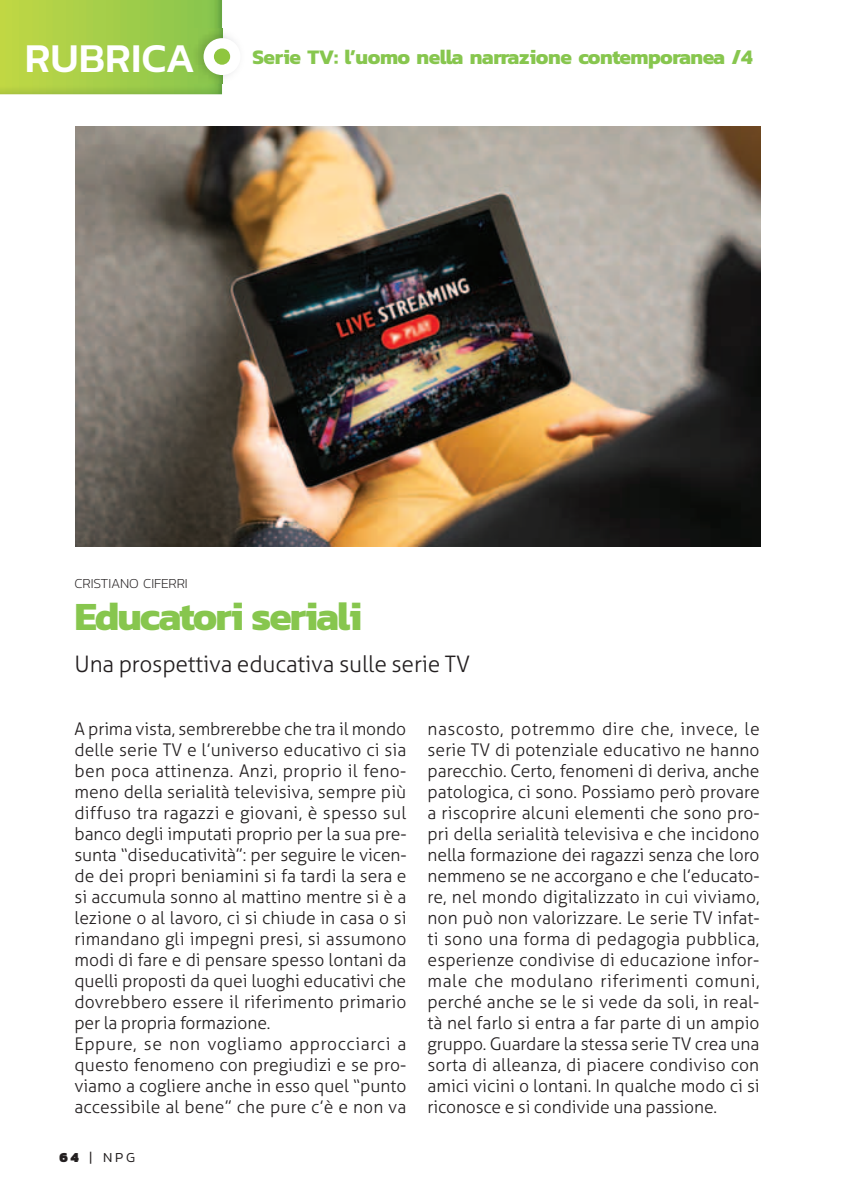
<style>
.page{position:relative;width:844px;height:1191px;background:#fff}
.page>*{position:absolute;margin:0;border:0;box-sizing:border-box;transform-origin:0 0}
.t1{font:500 41.65px "Kanit";color:#fff}
.t2{font:700 40.6px "Kanit";letter-spacing:-.05em;color:#87c64e}
.t3{font:300 22.75px "Aller";letter-spacing:-.01em;color:#231f20}
.t4{font:700 21px "Kanit";letter-spacing:-.02em;color:#87c64e}
.t5{font:300 17.5px/21px "Aller";color:#231f20}
.t6{font:200 14px "Kanit";letter-spacing:-.01em;color:#231f20}
.t7{font:300 14px "Kanit";color:#231f20}
.s1{font-weight:900}
</style>
<div class="page">
<img style="left:0;top:0;width:222px;height:94px">
<img style="left:189px;top:28px;width:45px;height:56px">
<div style="left:203px;top:38px;width:37px;height:37px;background:#fff;border-radius:50%"></div>
<div style="left:214px;top:48px;width:16px;height:17px;background:#8fc63e;border-radius:50%"></div>
<img style="left:76px;top:126px;width:684px;height:420px">
<h1 class="t1" style="left:25px;top:27px;width:172px">RUBRICA</h1>
<p class="t4" style="left:252px;top:41px;width:501px">Serie TV: l’uomo nella narrazione contemporanea /4</p>
<p class="t6" style="left:74px;top:574px;width:115px">CRISTIANO CIFERRI</p>
<h2 class="t2" style="left:74px;top:585px;width:289px">Educatori seriali</h2>
<h3 class="t3" style="left:74px;top:650px;width:397px">Una prospettiva educativa sulle serie TV</h3>
<p class="t5" style="left:74px;top:718px;width:333px">A prima vista, sembrerebbe che tra il mondo delle serie TV e l’universo educativo ci sia ben poca attinenza. Anzi, proprio il feno&shy;meno della serialità televisiva, sempre più diffuso tra ragazzi e giovani, è spesso sul banco degli imputati proprio per la sua pre&shy;sunta “diseducatività”: per seguire le vicen&shy;de dei propri beniamini si fa tardi la sera e si accumula sonno al mattino mentre si è a lezione o al lavoro, ci si chiude in casa o si rimandano gli impegni presi, si assumono modi di fare e di pensare spesso lontani da quelli proposti da quei luoghi educativi che dovrebbero essere il riferimento primario per la propria formazione.<br>Eppure, se non vogliamo approcciarci a questo fenomeno con pregiudizi e se pro&shy;viamo a cogliere anche in esso quel “punto accessibile al bene” che pure c’è e non va</p>
<p class="t5" style="left:427px;top:718px;width:334px;text-align:justify">nascosto, potremmo dire che, invece, le serie TV di potenziale educativo ne hanno parecchio. Certo, fenomeni di deriva, anche patologica, ci sono. Possiamo però provare a riscoprire alcuni elementi che sono pro&shy;pri della serialità televisiva e che incidono nella formazione dei ragazzi senza che loro nemmeno se ne accorgano e che l’educato&shy;re, nel mondo digitalizzato in cui viviamo, non può non valorizzare. Le serie TV infat&shy;ti sono una forma di pedagogia pubblica, esperienze condivise di educazione infor&shy;male che modulano riferimenti comuni, perché anche se le si vede da soli, in real&shy;tà nel farlo si entra a far parte di un ampio gruppo. Guardare la stessa serie TV crea una sorta di alleanza, di piacere condiviso con amici vicini o lontani. In qualche modo ci si riconosce e si condivide una passione.</p>
<p class="t7" style="left:60px;top:1147px;width:77px"><span class="s1">64</span> | nPg</p>
</div>
